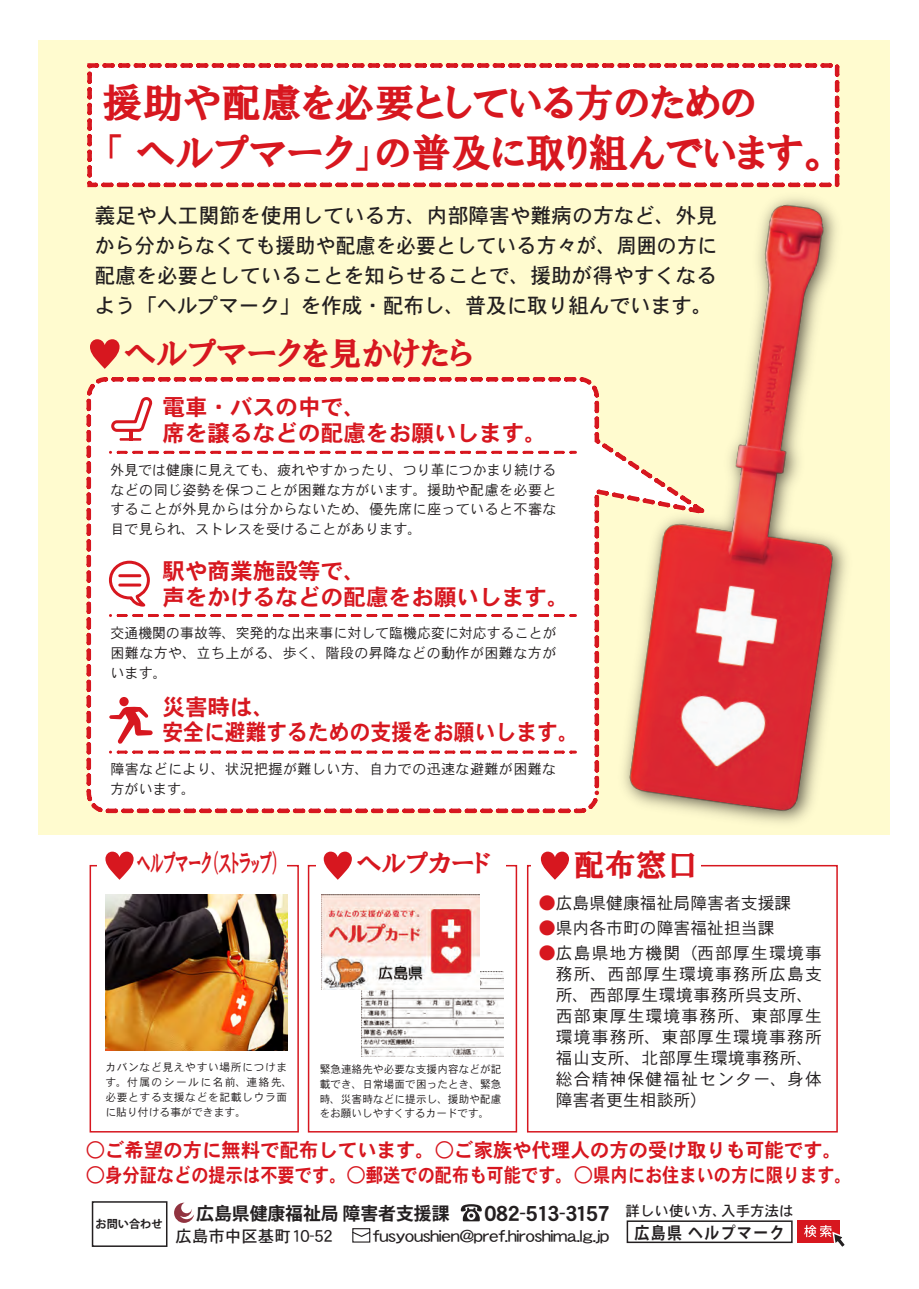
<style>
.page{position:relative;width:919px;height:1289px;background:#fff}
.page>*{position:absolute;margin:0;border:0;box-sizing:border-box;transform-origin:0 0}
.t1{font:40.35px/49.5px "HGP Soei Presence EB";color:#d7171f}
.t2{font:32.85px "HGP Soei Presence EB";color:#d7171f}
.t3{font:31.2px "HGP Soei Presence EB";color:#d7171f}
.t4{font:25.5px "HGP Soei Presence EB";color:#d7171f;scale:.54 1}
.t5{font:25.5px "HGP Soei Presence EB";color:#d7171f}
.t6{font:22.65px/25.5px "DFHS Gothic W7 WIN RKSJ H";color:#d7171f}
.t7{font:21px/30px "DFHS Gothic W5 WIN RKSJ H";letter-spacing:.005em;color:#231f20;text-align:justify}
.t8{font:20.85px "DFHS Gothic W7 WINP RKSJ H";letter-spacing:-.02em;color:#231f20}
.t9{font:19.65px "DFHS Gothic W7 WIN RKSJ H";color:#d7171f}
.t10{font:700 17.85px "Koz Go Pro";color:#231f20}
.t11{font:16.8px/21px "DFHS Gothic W3 WIN RKSJ H";letter-spacing:.03em;color:#231f20;text-align:justify}
.t12{font:16.8px "DFHS Gothic W3 WIN RKSJ H";color:#231f20}
.t13{font:700 16.65px "Koz Go Pro";letter-spacing:.1em;color:#231f20;scale:.89 1}
.t14{font:16.5px "DFHS Gothic W5 WINP RKSJ H";color:#231f20;scale:1.09 1}
.t15{font:16.5px "DFHS Gothic W5 WINP RKSJ H";color:#231f20}
.t16{font:14.55px "DFHS Gothic W5 WINP RKSJ H";color:#231f20}
.t17{font:14.1px/19.8px "DFHS Gothic W3 WIN RKSJ H";letter-spacing:.02em;color:#231f20;text-align:justify}
.t18{font:700 11.1px "Koz Go Pro";color:#231f20}
.t19{font:10.8px/14.9px "DFHS Gothic W3 WIN RKSJ H";letter-spacing:.01em;color:#231f20;text-align:justify}
.t20{font:10.8px/14.9px "DFHS Gothic W3 WIN RKSJ H";letter-spacing:.055em;color:#231f20}
.s1{color:#d7171f}
</style>
<div class="page">
<div style="left:38px;top:40px;width:851px;height:794px;background:#fffbcf"></div>
<div style="left:86px;top:377px;width:472px;height:437px;background:#fff"></div>
<svg style="left:90px;top:339px;width:29px;height:30px"></svg>
<div style="left:119px;top:697px;width:10px;height:9px;background:#d7171f;border-radius:50%"></div>
<svg style="left:109px;top:706px;width:44px;height:38px;background:#f0adb0"></svg>
<svg style="left:107px;top:559px;width:44px;height:49px;background:#f6cdcf"></svg>
<hr style="left:120px;top:574px;width:20px;height:3px;background:#d7171f">
<hr style="left:120px;top:583px;width:20px;height:3px;background:#d7171f">
<svg style="left:110px;top:395px;width:44px;height:38px;background:#f6ced0"></svg>
<hr style="left:129px;top:430px;width:4px;height:10px;background:#d7171f">
<hr style="left:119px;top:438px;width:22px;height:2px;background:#d7171f">
<div style="left:87px;top:63px;width:752px;height:124px;background:#fff;border:4px dashed #d7171f"></div>
<svg style="left:110px;top:451px;width:448px;height:3px"></svg>
<svg style="left:110px;top:614px;width:448px;height:3px"></svg>
<svg style="left:110px;top:750px;width:448px;height:3px"></svg>
<img style="left:361px;top:971px;width:142px;height:85px">
<img style="left:321px;top:894px;width:158px;height:95px">
<div style="left:90px;top:865px;width:209px;height:267px;border:2px solid #d7171f"></div>
<div style="left:97px;top:844px;width:190px;height:35px;background:#fff"></div>
<svg style="left:105px;top:851px;width:29px;height:28px"></svg>
<div style="left:527px;top:865px;width:310px;height:267px;border:2px solid #d7171f"></div>
<div style="left:531px;top:844px;width:169px;height:35px;background:#fff"></div>
<svg style="left:541px;top:851px;width:28px;height:28px"></svg>
<svg style="left:460px;top:1204px;width:22px;height:17px"></svg>
<div style="left:92px;top:1201px;width:75px;height:45px;border:2px solid #231f20"></div>
<svg style="left:174px;top:1202px;width:20px;height:20px"></svg>
<div style="left:796px;top:1220px;width:43px;height:22px;background:#d7171f"></div>
<div style="left:626px;top:1220px;width:166px;height:22px;background:#fff;border:2px solid #231f20"></div>
<svg style="left:804px;top:1224px;width:41px;height:23px"></svg>
<div style="left:352px;top:1228px;width:18px;height:14px;border:1px solid #231f20"></div>
<svg style="left:352px;top:1230px;width:19px;height:7px"></svg>
<img style="left:558px;top:155px;width:332px;height:680px">
<img style="left:105px;top:894px;width:182px;height:156px">
<div style="left:308px;top:865px;width:209px;height:267px;border:2px solid #d7171f"></div>
<div style="left:316px;top:844px;width:189px;height:35px;background:#fff"></div>
<svg style="left:324px;top:851px;width:28px;height:28px"></svg>
<p class="t1" style="left:102px;top:78px;width:729px">援助や配慮を必要としている方のための<br>「 ヘルプマーク」の普及に取り組んでいます。</p>
<p class="t7" style="left:95px;top:201px;width:624px">義足や人工関節を使用している方、内部障害や難病の方など、外見から分からなくても援助や配慮を必要としている方々が、周囲の方に配慮を必要としていることを知らせることで、援助が得やすくなるよう「ヘルプマーク」を作成・配布し、普及に取り組んでいます。</p>
<p class="t2" style="left:124px;top:337px;width:350px">ヘルプマークを見かけたら</p>
<p class="t6" style="left:162px;top:395px;width:386px">電車・バスの中で、<br>席を譲るなどの配慮をお願いします。</p>
<p class="t17" style="left:110px;top:460px;width:447px">外見では健康に見えても、疲れやすかったり、つり革につかまり続けるなどの同じ姿勢を保つことが困難な方がいます。援助や配慮を必要とすることが外見からは分からないため、優先席に座っていると不審な目で見られ、ストレスを受けることがあります。</p>
<p class="t6" style="left:162px;top:559px;width:409px">駅や商業施設等で、<br>声をかけるなどの配慮をお願いします。</p>
<p class="t17" style="left:110px;top:623px;width:447px">交通機関の事故等、突発的な出来事に対して臨機応変に対応することが困難な方や、立ち上がる、歩く、階段の昇降などの動作が困難な方がいます。</p>
<p class="t6" style="left:162px;top:694px;width:418px">災害時は、<br>安全に避難するための支援をお願いします。</p>
<p class="t17" style="left:110px;top:759px;width:447px">障害などにより、状況把握が難しい方、自力での迅速な避難が困難な方がいます。</p>
<p class="t4" style="left:137px;top:850px;width:265px">ヘルプマーク（ストラップ）</p>
<p class="t5" style="left:356px;top:850px;width:136px">ヘルプカード</p>
<p class="t3" style="left:573px;top:849px;width:127px">配布窓口</p>
<p class="t20" style="left:105px;top:1060px;width:189px">カバンなど見えやすい場所につけます。付属のシールに名前、連絡先、必要とする支援などを記載しウラ面に貼り付ける事ができます。</p>
<p class="t19" style="left:319px;top:1061px;width:183px">緊急連絡先や必要な支援内容などが記載でき、日常場面で困ったとき、緊急時、災害時などに提示し、援助や配慮をお願いしやすくするカードです。</p>
<p class="t12" style="left:539px;top:894px;width:254px"><span class="s1">●</span>広島県健康福祉局障害者支援課</p>
<p class="t12" style="left:539px;top:919px;width:237px"><span class="s1">●</span>県内各市町の障害福祉担当課</p>
<p class="t11" style="left:539px;top:943px;width:284px"><span class="s1">●</span>広島県地方機関（西部厚生環境事　務所、西部厚生環境事務所広島支　所、西部厚生環境事務所呉支所、　　西部東厚生環境事務所、東部厚生　環境事務所、東部厚生環境事務所　福山支所、北部厚生環境事務所、　　総合精神保健福祉センター、身体　障害者更生相談所）</p>
<p class="t9" style="left:86px;top:1139px;width:757px">○ご希望の方に無料で配布しています。○ご家族や代理人の方の受け取りも可能です。</p>
<p class="t9" style="left:86px;top:1164px;width:767px">○身分証などの提示は不要です。○郵送での配布も可能です。 ○県内にお住まいの方に限ります。</p>
<p class="t10" style="left:196px;top:1201px;width:255px">広島県健康福祉局 障害者支援課</p>
<p class="t8" style="left:484px;top:1202px;width:127px">082-513-3157</p>
<p class="t18" style="left:96px;top:1217px;width:68px">お問い合わせ</p>
<p class="t16" style="left:625px;top:1203px;width:169px">詳しい使い方、入手方法は</p>
<p class="t13" style="left:634px;top:1221px;width:170px">広島県 ヘルプマーク</p>
<p class="t15" style="left:175px;top:1227px;width:158px">広島市中区基町10-52</p>
<p class="t14" style="left:373px;top:1227px;width:218px">fusyoushien@pref.hiroshima.lg.jp</p>
</div>
